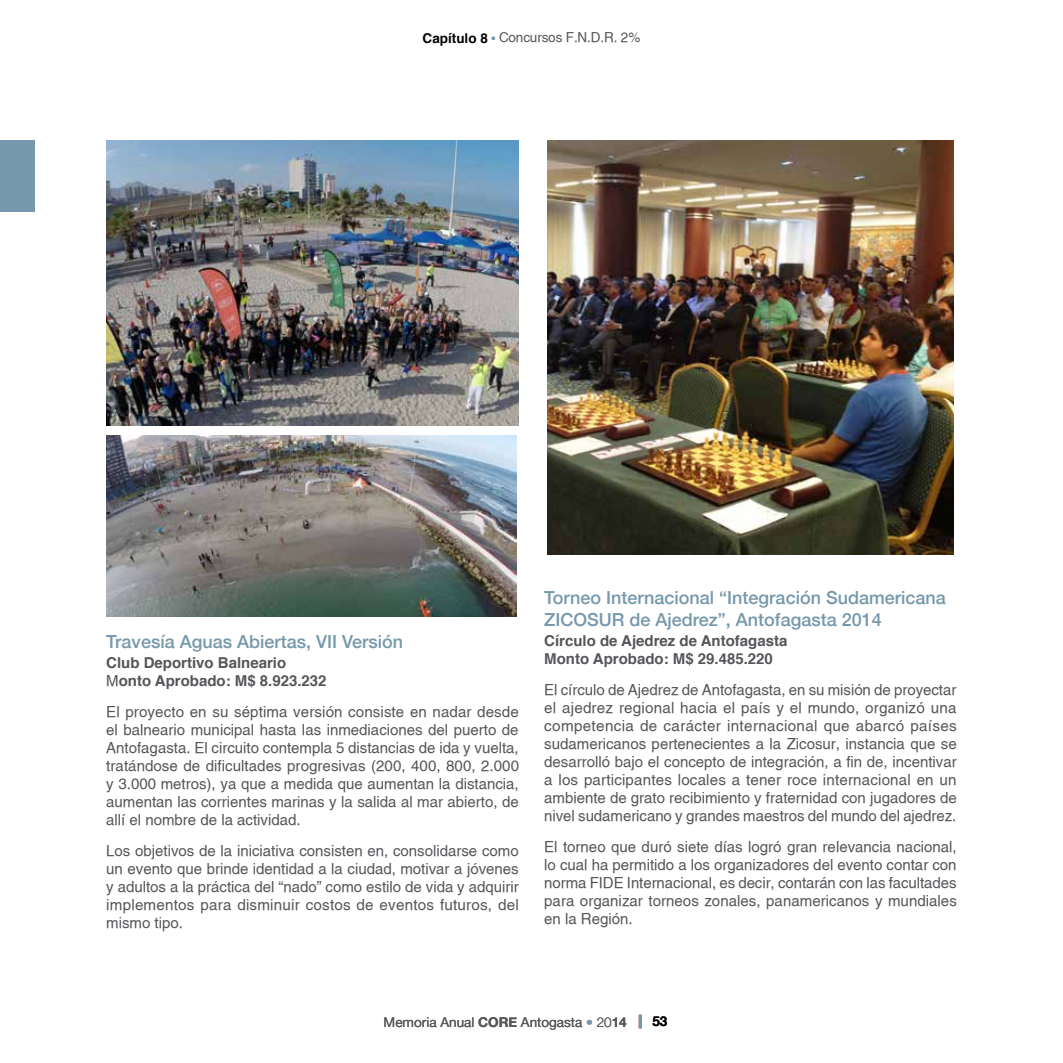
<style>
.page{position:relative;width:1063px;height:1063px;background:#fff}
.page>*{position:absolute;margin:0;border:0;box-sizing:border-box;transform-origin:0 0}
.t1{font:500 18px/21.6px "Helvetica Neue";color:#7698ac}
.t2{font:15px/18px "Helvetica";color:#55565a;text-align:justify}
.t3{font:700 15px/18px "Helvetica";color:#55565a}
.t4{font:13.5px "Helvetica Neue";color:#58595b}
.t5{font:13.5px "Helvetica";letter-spacing:-.01em;color:#55565a}
.t6{font:700 13.5px "Helvetica Neue";color:#000}
.s1{font-weight:700;color:#000}
.s2{font-family:"Helvetica Neue";font-size:10.5px;color:#7698ac}
.s3{font-weight:400}
.s4{font-weight:700}
.s5{color:#7698ac}
.s6{font-weight:300}
</style>
<div class="page">
<svg style="left:639px;top:1015px;width:3px;height:13px"></svg>
<div style="left:0;top:140px;width:34px;height:72px;background:#7698ac"></div>
<img style="left:547px;top:140px;width:407px;height:415px">
<img style="left:106px;top:140px;width:413px;height:285px">
<img style="left:106px;top:436px;width:411px;height:181px">
<p class="t5" style="left:423px;top:29px;width:219px"><span class="s1">Capítulo 8</span> <span class="s2">•</span> Concursos F.N.D.R. 2%</p>
<p class="t1" style="left:106px;top:629px;width:298px">Travesía Aguas Abiertas, VII Versión</p>
<p class="t3" style="left:106px;top:654px;width:222px">Club Deportivo Balneario<br><span class="s3">M</span>onto Aprobado: M$ 8.923.232</p>
<p class="t2" style="left:106px;top:702px;width:414px">El proyecto en su séptima versión consiste en nadar desde el balneario municipal hasta las inmediaciones del puerto de Antofagasta. El circuito contempla 5 distancias de ida y vuelta, tratándose de dificultades progresivas (200, 400, 800, 2.000 y 3.000 metros), ya que a medida que aumentan la distancia, aumentan las corrientes marinas y la salida al mar abierto, de allí el nombre de la actividad.</p>
<p class="t2" style="left:106px;top:841px;width:414px">Los objetivos de la iniciativa consisten en, consolidarse como un evento que brinde identidad a la ciudad, motivar a jóvenes y adultos a la práctica del “nado” como estilo de vida y adquirir implementos para disminuir costos de eventos futuros, del mismo tipo.</p>
<p class="t1" style="left:544px;top:586px;width:403px">Torneo Internacional “Integración Sudamericana<br>ZICOSUR de Ajedrez”, Antofagasta 2014</p>
<p class="t3" style="left:544px;top:632px;width:245px">Círculo de Ajedrez de Antofagasta<br>Monto Aprobado: M$ 29.485.220</p>
<p class="t2" style="left:544px;top:681px;width:414px">El círculo de Ajedrez de Antofagasta, en su misión de proyectar el ajedrez regional hacia el país y el mundo, organizó una competencia de carácter internacional que abarcó países sudamericanos pertenecientes a la Zicosur, instancia que se desarrolló bajo el concepto de integración, a fin de, incentivar a los participantes locales a tener roce internacional en un ambiente de grato recibimiento y fraternidad con jugadores de nivel sudamericano y grandes maestros del mundo del ajedrez.</p>
<p class="t2" style="left:544px;top:837px;width:414px">El torneo que duró siete días logró gran relevancia nacional, lo cual ha permitido a los organizadores del evento contar con norma FIDE Internacional, es decir, contarán con las facultades para organizar torneos zonales, panamericanos y mundiales en la Región.</p>
<p class="t4" style="left:384px;top:1014px;width:245px">Memoria Anual <span class="s4">CORE</span> Antogasta <span class="s5">•</span> <span class="s6">20</span><span class="s4">14</span></p>
<p class="t6" style="left:652px;top:1013px;width:17px">53</p>
</div>
